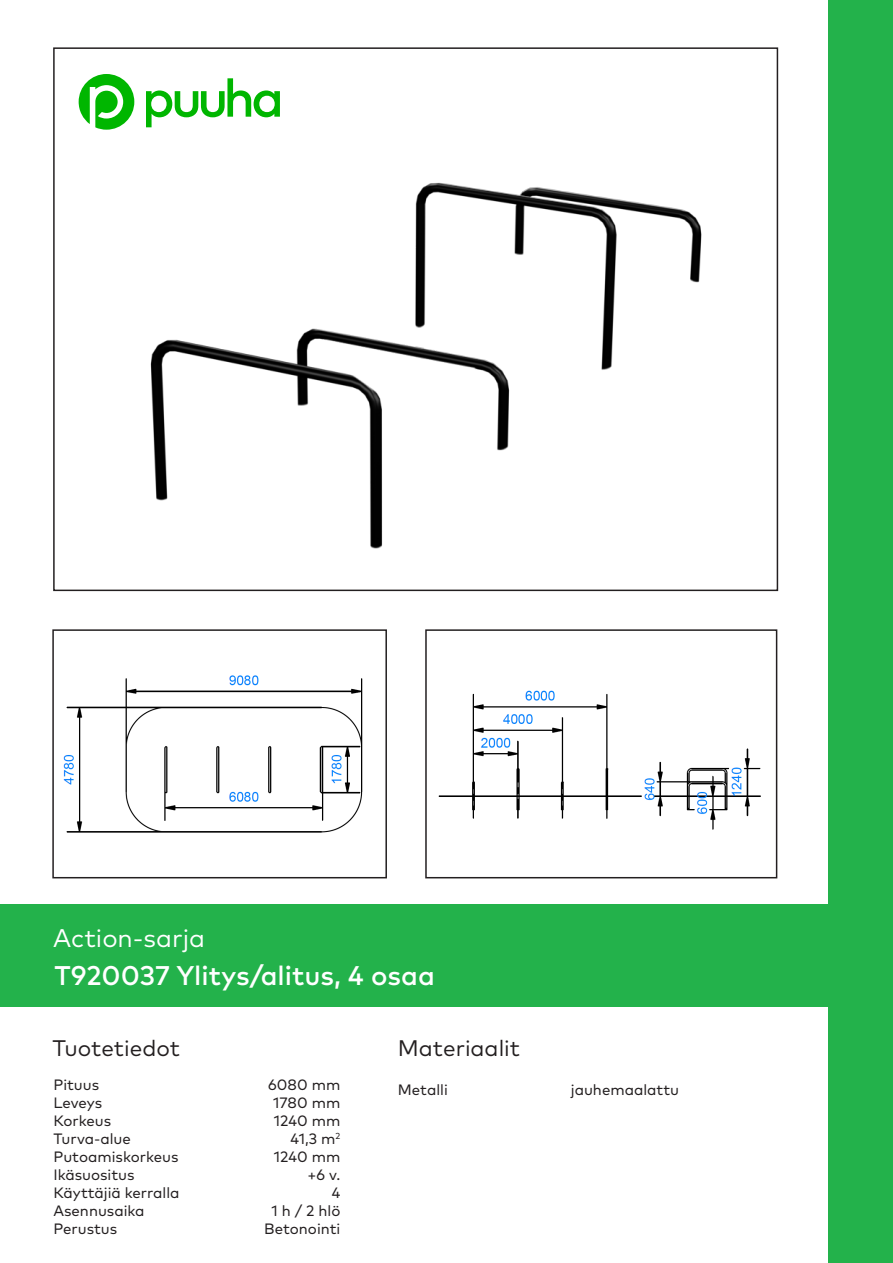
<style>
.page{position:relative;width:893px;height:1263px;background:#fff}
.page>*{position:absolute;margin:0;border:0;box-sizing:border-box;transform-origin:0 0}
.TUOTENUMERO{font:500 27px "Mark Pro";color:#fff}
.TUOTERYHMÄ{font:25.5px "Mark Pro";color:#fff}
.TUOTE_MATERIAALI{font:22.5px "Mark Pro";color:#231f20}
.Tiedot{font:15px "Mark Pro";color:#231f20}
.Numerot{font:15px "Mark Pro";color:#231f20}
</style>
<div class="page">
<div style="left:828px;top:0;width:65px;height:1263px;background:#23b24b"></div>
<svg style="left:79px;top:74px;width:55px;height:56px"></svg>
<svg style="left:146px;top:78px;width:134px;height:30px"></svg>
<div style="left:0;top:904px;width:884px;height:102px;background:#23b24b"></div>
<div style="left:425px;top:629px;width:352px;height:249px;border:2px solid #231f20"></div>
<div style="left:52px;top:629px;width:335px;height:249px;border:2px solid #231f20"></div>
<img style="left:108px;top:108px;width:594px;height:441px">
<img style="left:438px;top:690px;width:323px;height:140px">
<img style="left:63px;top:675px;width:300px;height:158px">
<p class="TUOTERYHMÄ" style="left:53px;top:919px;width:153px">Action-sarja</p>
<p class="TUOTENUMERO" style="left:54px;top:955px;width:382px">T920037 Ylitys/alitus, 4 osaa</p>
<p class="TUOTE_MATERIAALI" style="left:52px;top:1031px;width:129px">Tuotetiedot</p>
<p class="TUOTE_MATERIAALI" style="left:398px;top:1031px;width:124px">Materiaalit</p>
<p class="Tiedot" style="left:53px;top:1074px;width:47px">Pituus</p>
<p class="Tiedot" style="left:53px;top:1092px;width:50px">Leveys</p>
<p class="Tiedot" style="left:53px;top:1110px;width:59px">Korkeus</p>
<p class="Tiedot" style="left:53px;top:1128px;width:79px">Turva-alue</p>
<p class="Tiedot" style="left:53px;top:1146px;width:127px">Putoamiskorkeus</p>
<p class="Tiedot" style="left:53px;top:1164px;width:83px">Ikäsuositus</p>
<p class="Tiedot" style="left:53px;top:1182px;width:128px">Käyttäjiä kerralla</p>
<p class="Tiedot" style="left:53px;top:1200px;width:93px">Asennusaika</p>
<p class="Tiedot" style="left:53px;top:1218px;width:65px">Perustus</p>
<p class="Numerot" style="left:268px;top:1074px;width:74px">6080 mm</p>
<p class="Numerot" style="left:273px;top:1092px;width:69px">1780 mm</p>
<p class="Numerot" style="left:274px;top:1110px;width:68px">1240 mm</p>
<p class="Numerot" style="left:290px;top:1128px;width:52px">41,3 m<sup>2</sup></p>
<p class="Numerot" style="left:274px;top:1146px;width:68px">1240 mm</p>
<p class="Numerot" style="left:308px;top:1164px;width:34px">+6 v.</p>
<p class="Numerot" style="left:332px;top:1182px;width:10px">4</p>
<p class="Numerot" style="left:271px;top:1200px;width:70px">1 h / 2 hlö</p>
<p class="Numerot" style="left:264px;top:1218px;width:78px">Betonointi</p>
<p class="Tiedot" style="left:398px;top:1078px;width:51px">Metalli</p>
<p class="Tiedot" style="left:571px;top:1078px;width:110px">jauhemaalattu</p>
</div>
